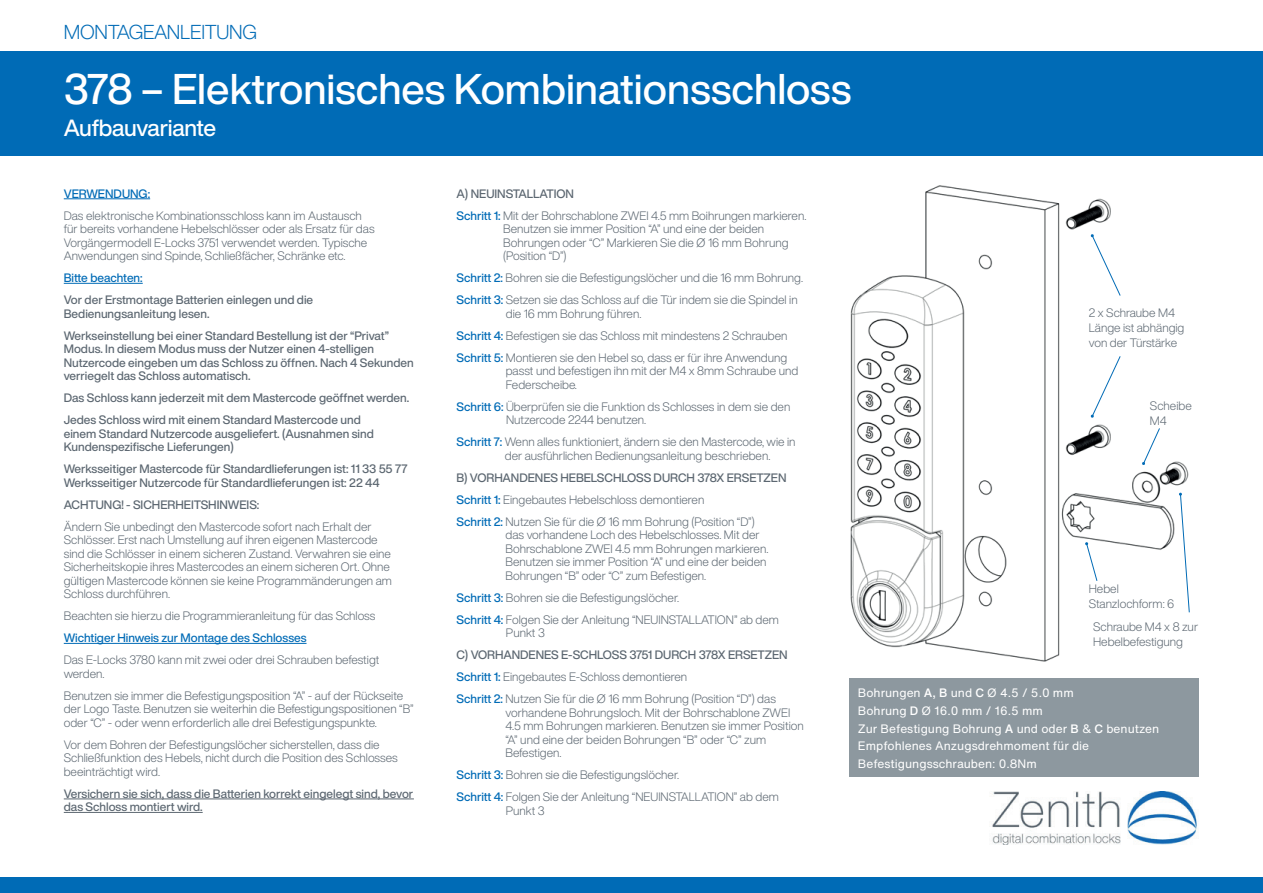
<style>
.page{position:relative;width:1263px;height:893px;background:#fff}
.page>*{position:absolute;margin:0;border:0;box-sizing:border-box;transform-origin:0 0}
.t1{font:500 42.15px "Helvetica Now Display";color:#fff}
.t2{font:500 23.1px "Helvetica Now Display";letter-spacing:-.02em;color:#fff}
.t3{font:300 19.8px "Helvetica Now Display";letter-spacing:-.01em;color:#006bb6}
.t4{font:300 12px/13.5px "Helvetica Now Display";color:#5c6771}
.t5{font:500 12px/13.5px "Helvetica Now Display";color:#5c6771}
.t6{font:12px/17.7px "Helvetica Now Text";color:#fff}
.t7{font:500 12px "Helvetica Now Display";color:#006bb6}
.s1{font-weight:500}
.s2{font-weight:500;color:#006bb6}
</style>
<div class="page">
<hr style="left:64px;top:198px;width:86px;height:1px;background:#006bb6">
<hr style="left:64px;top:283px;width:79px;height:1px;background:#006bb6">
<hr style="left:64px;top:643px;width:243px;height:1px;background:#006bb6">
<hr style="left:64px;top:799px;width:350px;height:1px;background:#5c6771">
<hr style="left:64px;top:812px;width:139px;height:1px;background:#5c6771">
<img style="left:992px;top:791px;width:205px;height:54px">
<img style="left:850px;top:185px;width:339px;height:477px">
<svg style="left:1091px;top:234px;width:30px;height:63px"></svg>
<svg style="left:1091px;top:355px;width:30px;height:63px"></svg>
<svg style="left:1142px;top:427px;width:18px;height:38px"></svg>
<svg style="left:1085px;top:542px;width:13px;height:40px"></svg>
<svg style="left:1179px;top:493px;width:11px;height:120px"></svg>
<div style="left:0;top:51px;width:1263px;height:105px;background:#006bb6"></div>
<div style="left:0;top:878px;width:1263px;height:15px;background:#006bb6"></div>
<div style="left:849px;top:678px;width:350px;height:99px;background:#8d989f"></div>
<h3 class="t3" style="left:64px;top:18px;width:195px">MONTAGEANLEITUNG</h3>
<h1 class="t1" style="left:64px;top:60px;width:789px">378 – Elektronisches Kombinationsschloss</h1>
<h2 class="t2" style="left:64px;top:112px;width:154px">Aufbauvariante</h2>
<p class="t7" style="left:64px;top:185px;width:88px">VERWENDUNG:</p>
<p class="t4" style="left:64px;top:208px;width:312px">Das elektronische Kombinationsschloss kann im Austausch für bereits vorhandene Hebelschlösser oder als Ersatz für das Vorgängermodell E-Locks 3751 verwendet werden. Typische Anwendungen sind Spinde, Schließfächer, Schränke etc.</p>
<p class="t7" style="left:64px;top:270px;width:80px">Bitte beachten:</p>
<p class="t5" style="left:64px;top:293px;width:251px">Vor der Erstmontage Batterien einlegen und die<br>Bedienungsanleitung lesen.</p>
<p class="t5" style="left:64px;top:329px;width:352px">Werkseinstellung bei einer Standard Bestellung ist der “Privat” Modus. In diesem Modus muss der Nutzer einen 4-stelligen Nutzercode eingeben um das Schloss zu öffnen. Nach 4 Sekunden verriegelt das Schloss automatisch.</p>
<p class="t5" style="left:64px;top:387px;width:347px;line-height:22px">Das Schloss kann jederzeit mit dem Mastercode geöffnet werden.<br>Jedes Schloss wird mit einem Standard Mastercode und</p>
<p class="t5" style="left:64px;top:427px;width:312px">einem Standard Nutzercode ausgeliefert. (Ausnahmen sind<br>Kundenspezifische Lieferungen)</p>
<p class="t5" style="left:64px;top:462px;width:345px">Werksseitiger Mastercode für Standardlieferungen ist: 11 33 55 77<br>Werksseitiger Nutzercode für Standardlieferungen ist: 22 44</p>
<p class="t5" style="left:64px;top:498px;width:197px">ACHTUNG! - SICHERHEITSHINWEIS:</p>
<p class="t4" style="left:64px;top:520px;width:330px">Ändern Sie unbedingt den Mastercode sofort nach Erhalt der Schlösser. Erst nach Umstellung auf ihren eigenen Mastercode sind die Schlösser in einem sicheren Zustand. Verwahren sie eine Sicherheitskopie ihres Mastercodes an einem sicheren Ort. Ohne gültigen Mastercode können sie keine Programmänderungen am Schloss durchführen.</p>
<p class="t4" style="left:64px;top:609px;width:313px">Beachten sie hierzu die Programmieranleitung für das Schloss</p>
<p class="t7" style="left:64px;top:630px;width:244px">Wichtiger Hinweis zur Montage des Schlosses</p>
<p class="t4" style="left:64px;top:653px;width:317px">Das E-Locks 3780 kann mit zwei oder drei Schrauben befestigt werden.</p>
<p class="t4" style="left:64px;top:689px;width:351px">Benutzen sie immer die Befestigungsposition “A” - auf der Rückseite der Logo Taste. Benutzen sie weiterhin die Befestigungspositionen “B” oder “C” - oder wenn erforderlich alle drei Befestigungspunkte.</p>
<p class="t4" style="left:64px;top:738px;width:336px">Vor dem Bohren der Befestigungslöcher sicherstellen, dass die<br>Schließfunktion des Hebels, nicht durch die Position des Schlosses beeinträchtigt wird.</p>
<p class="t5" style="left:64px;top:787px;width:351px">Versichern sie sich, dass die Batterien korrekt eingelegt sind, bevor das Schloss montiert wird.</p>
<p class="t4" style="left:456px;top:182px;width:351px;line-height:22px"><span class="s1">A) NEUINSTALLATION<br></span><span class="s2">Schritt 1:</span> Mit der Bohrschablone ZWEI 4.5 mm Boihrungen markieren.</p>
<p class="t4" style="left:503px;top:222px;width:287px">Benutzen sie immer Position “A” und eine der beiden<br>Bohrungen oder “C” Markieren Sie die Ø 16 mm Bohrung (Position “D”)</p>
<p class="t4" style="left:456px;top:267px;width:348px;line-height:22px"><span class="s2">Schritt 2:</span> Bohren sie die Befestigungslöcher und die 16 mm Bohrung.<br><span class="s2">Schritt 3:</span> Setzen sie das Schloss auf die Tür indem sie die Spindel in</p>
<p class="t4" style="left:456px;top:302px;width:333px;line-height:22px;text-indent:49px">die 16 mm Bohrung führen.<br><span class="s2">Schritt 4:</span> Befestigen sie das Schloss mit mindestens 2 Schrauben<br><span class="s2">Schritt 5:</span> Montieren sie den Hebel so, dass er für ihre Anwendung</p>
<p class="t4" style="left:506px;top:364px;width:294px">passt und befestigen ihn mit der M4 x 8mm Schraube und<br>Federscheibe.</p>
<p class="t4" style="left:506px;top:400px;width:286px;text-indent:-50px"><span class="s2">Schritt 6:</span> Überprüfen sie die Funktion ds Schlosses in dem sie den<br>Nutzercode 2244 benutzen.</p>
<p class="t4" style="left:505px;top:435px;width:292px;text-indent:-48px"><span class="s2">Schritt 7:</span> Wenn alles funktioniert, ändern sie den Mastercode, wie in der ausführlichen Bedienungsanleitung beschrieben.</p>
<p class="t4" style="left:456px;top:466px;width:332px;line-height:22px"><span class="s1">B) VORHANDENES HEBELSCHLOSS DURCH 378X ERSETZEN<br></span><span class="s2">Schritt 1:</span> Eingebautes Hebelschloss demontieren<br><span class="s2">Schritt 2:</span> Nutzen Sie für die Ø 16 mm Bohrung (Position “D”)</p>
<p class="t4" style="left:505px;top:528px;width:264px">das vorhandene Loch des Hebelschlosses. Mit der Bohrschablone ZWEI 4.5 mm Bohrungen markieren.<br>Benutzen sie immer Position “A” und eine der beiden Bohrungen “B” oder “C” zum Befestigen.</p>
<p class="t4" style="left:456px;top:586px;width:324px;line-height:22px"><span class="s2">Schritt 3:</span> Bohren sie die Befestigungslöcher.<br><span class="s2">Schritt 4:</span> Folgen Sie der Anleitung “NEUINSTALLATION” ab dem</p>
<p class="t4" style="left:506px;top:626px;width:40px">Punkt 3</p>
<p class="t4" style="left:456px;top:644px;width:333px;line-height:22px"><span class="s1">C) VORHANDENES E-SCHLOSS 3751 DURCH 378X ERSETZEN<br></span><span class="s2">Schritt 1:</span> Eingebautes E-Schloss demontieren<br><span class="s2">Schritt 2:</span> Nutzen Sie für die Ø 16 mm Bohrung (Position “D”) das</p>
<p class="t4" style="left:505px;top:706px;width:300px">vorhandene Bohrungsloch. Mit der Bohrschablone ZWEI 4.5 mm Bohrungen markieren. Benutzen sie immer Position “A” und eine der beiden Bohrungen “B” oder “C” zum Befestigen.</p>
<p class="t4" style="left:456px;top:764px;width:324px;line-height:22px"><span class="s2">Schritt 3:</span> Bohren sie die Befestigungslöcher.<br><span class="s2">Schritt 4:</span> Folgen Sie der Anleitung “NEUINSTALLATION” ab dem</p>
<p class="t4" style="left:506px;top:804px;width:40px">Punkt 3</p>
<p class="t4" style="left:1089px;top:305px;width:97px;line-height:15px">2 x Schraube M4<br>Länge ist abhängig von der Türstärke</p>
<p class="t4" style="left:1150px;top:398px;width:43px;line-height:15px">Scheibe<br>M4</p>
<p class="t4" style="left:1089px;top:581px;width:87px;line-height:15px">Hebel<br>Stanzlochform: 6</p>
<p class="t4" style="left:1093px;top:619px;width:107px;line-height:15px">Schraube M4 x 8 zur<br>Hebelbefestigung</p>
<p class="t6" style="left:858px;top:684px;width:303px">Bohrungen <span class="s1">A, B</span> und <span class="s1">C</span> Ø 4.5 / 5.0 mm<br>Bohrung <span class="s1">D</span> Ø 16.0 mm / 16.5 mm<br>Zur Befestigung Bohrung <span class="s1">A</span> und oder <span class="s1">B</span> &amp; <span class="s1">C</span> benutzen Empfohlenes Anzugsdrehmoment für die Befestigungsschrauben: 0.8Nm</p>
</div>
